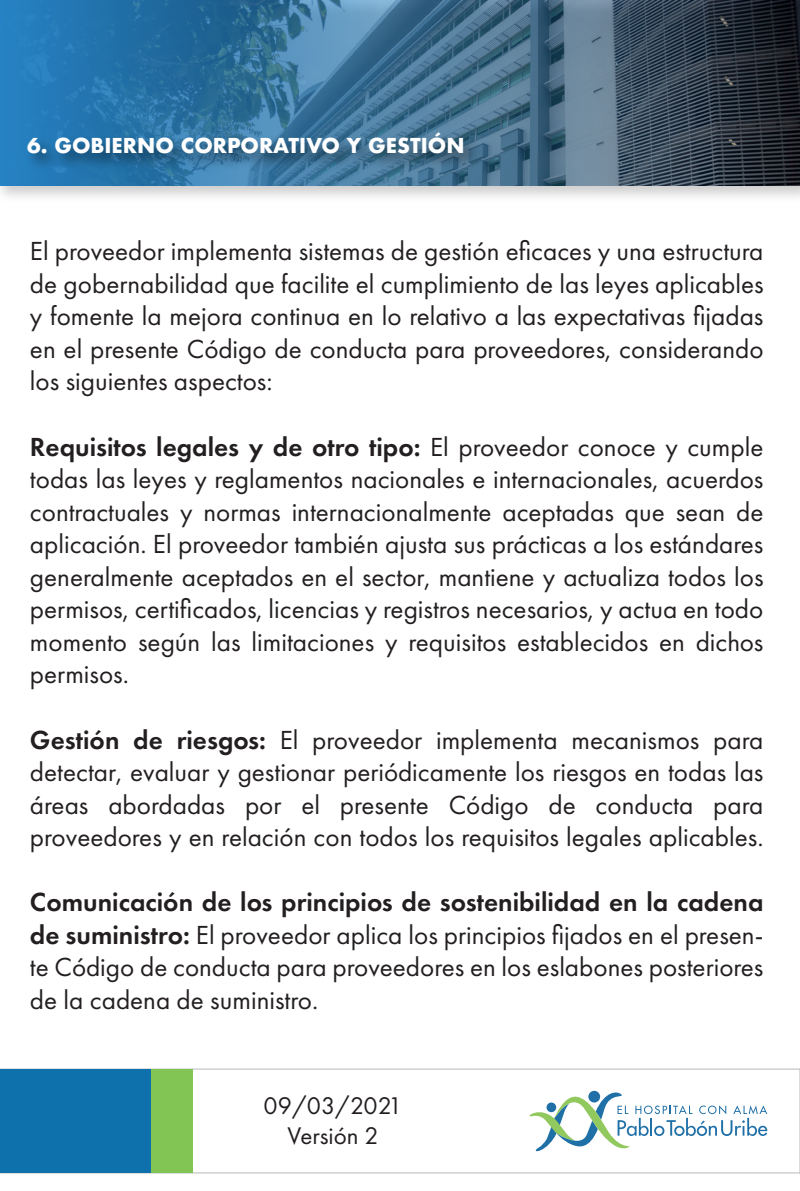
<style>
.page{position:relative;width:800px;height:1191px;background:#fff}
.page>*{position:absolute;margin:0;border:0;box-sizing:border-box;transform-origin:0 0}
.t1{font:27.1px/32.5px "Futura PT";color:#231f20;text-align:justify}
.t2{font:25px/30px "Futura PT";color:#231f20;text-align:center}
.t3{font:700 20px "Futura";color:#fff}
.s1{font-weight:600}
</style>
<div class="page">
<svg style="left:0;top:0;width:800px;height:186px;background:#396484"></svg>
<img style="left:19px;top:124px;width:468px;height:58px">
<svg style="left:193px;top:1069px;width:607px;height:104px"></svg>
<div style="left:0;top:1069px;width:151px;height:104px;background:#0f71ac"></div>
<div style="left:151px;top:1069px;width:42px;height:104px;background:#82c555"></div>
<svg style="left:522px;top:1090px;width:245px;height:64px"></svg>
<p class="t3" style="left:27px;top:131px;width:439px">6. GOBIERNO CORPORATIVO Y GESTIÓN</p>
<p class="t1" style="left:30px;top:235px;width:735px">El proveedor implementa sistemas de gestión eficaces y una estructura de gobernabilidad que facilite el cumplimiento de las leyes aplicables y fomente la mejora continua en lo relativo a las expectativas fijadas en el presente Código de conducta para proveedores, considerando los siguientes aspectos:</p>
<p class="t1" style="left:30px;top:430px;width:735px"><span class="s1">Requisitos legales y de otro tipo:</span> El proveedor conoce y cumple todas las leyes y reglamentos nacionales e internacionales, acuerdos contractuales y normas internacionalmente aceptadas que sean de aplicación. El proveedor también ajusta sus prácticas a los estándares generalmente aceptados en el sector, mantiene y actualiza todos los permisos, certificados, licencias y registros necesarios, y actua en todo momento según las limitaciones y requisitos establecidos en dichos permisos.</p>
<p class="t1" style="left:30px;top:723px;width:735px"><span class="s1">Gestión de riesgos:</span> El proveedor implementa mecanismos para detectar, evaluar y gestionar periódicamente los riesgos en todas las áreas abordadas por el presente Código de conducta para proveedores y en relación con todos los requisitos legales aplicables.</p>
<p class="t1" style="left:30px;top:886px;width:735px"><span class="s1">Comunicación de los principios de sostenibilidad en la cadena de suministro:</span> El proveedor aplica los principios fijados en el presen&shy;te Código de conducta para proveedores en los eslabones posteriores de la cadena de suministro.</p>
<p class="t2" style="left:264px;top:1090px;width:140px">09/03/2021<br>Versión 2</p>
</div>
